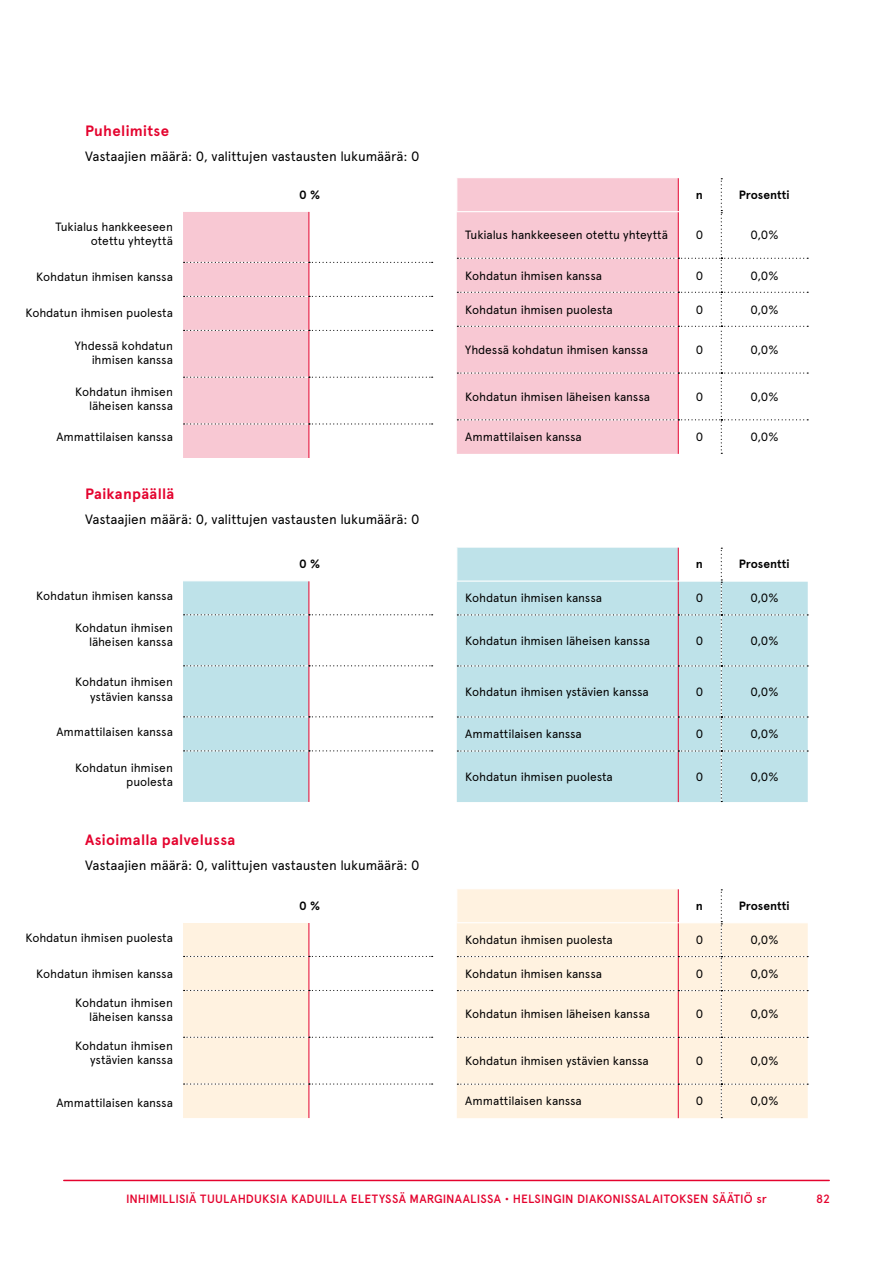
<style>
.page{position:relative;width:893px;height:1263px;background:#fff}
.page>*{position:absolute;margin:0;border:0;box-sizing:border-box;transform-origin:0 0}
.t1{font:700 15px "Apercu";letter-spacing:.025em;color:#e4032e}
.Leipäteksti{font:13.5px "Apercu";letter-spacing:-.01em;color:#000}
.Taulukko___Leipäteksti{font:12px "Apercu";letter-spacing:-.01em;color:#000}
.leipis_oik{font:12px "Apercu";letter-spacing:-.01em;color:#000}
.t2{font:500 12px "Apercu";letter-spacing:.01em;color:#e4032e}
.Taulukko___Leipäteksti-2{font:700 12px "Apercu";color:#000}
.Taulukon_nimi{font:700 12px "Apercu";color:#000}
</style>
<div class="page">
<hr style="left:64px;top:1180px;width:765px;height:1px;background:#e4032e">
<svg style="left:183px;top:211px;width:250px;height:247px"></svg>
<svg style="left:457px;top:178px;width:351px;height:276px"></svg>
<svg style="left:183px;top:581px;width:250px;height:221px"></svg>
<svg style="left:457px;top:547px;width:351px;height:255px;background:#c1e2e8"></svg>
<svg style="left:183px;top:923px;width:250px;height:195px"></svg>
<svg style="left:457px;top:889px;width:351px;height:229px;background:#fdf0e0"></svg>
<h4 class="t1" style="left:85px;top:122px;width:86px">Puhelimitse</h4>
<p class="Leipäteksti" style="left:85px;top:148px;width:336px">Vastaajien määrä: 0, valittujen vastausten lukumäärä: 0</p>
<p class="Taulukon_nimi" style="left:299px;top:187px;width:23px">0 %</p>
<p class="leipis_oik" style="left:56px;top:220px;width:119px">Tukialus hankkeeseen</p>
<p class="leipis_oik" style="left:91px;top:234px;width:84px">otettu yhteyttä</p>
<p class="leipis_oik" style="left:36px;top:270px;width:138px">Kohdatun ihmisen kanssa</p>
<p class="leipis_oik" style="left:25px;top:305px;width:149px">Kohdatun ihmisen puolesta</p>
<p class="leipis_oik" style="left:75px;top:338px;width:100px">Yhdessä kohdatun</p>
<p class="leipis_oik" style="left:92px;top:353px;width:83px">ihmisen kanssa</p>
<p class="leipis_oik" style="left:75px;top:384px;width:99px">Kohdatun ihmisen</p>
<p class="leipis_oik" style="left:89px;top:399px;width:85px">läheisen kanssa</p>
<p class="leipis_oik" style="left:56px;top:430px;width:118px">Ammattilaisen kanssa</p>
<h4 class="t1" style="left:85px;top:485px;width:91px">Paikanpäällä</h4>
<p class="Leipäteksti" style="left:85px;top:511px;width:336px">Vastaajien määrä: 0, valittujen vastausten lukumäärä: 0</p>
<p class="Taulukon_nimi" style="left:299px;top:557px;width:23px">0 %</p>
<p class="leipis_oik" style="left:36px;top:589px;width:138px">Kohdatun ihmisen kanssa</p>
<p class="leipis_oik" style="left:75px;top:620px;width:99px">Kohdatun ihmisen</p>
<p class="leipis_oik" style="left:89px;top:635px;width:85px">läheisen kanssa</p>
<p class="leipis_oik" style="left:75px;top:675px;width:99px">Kohdatun ihmisen</p>
<p class="leipis_oik" style="left:90px;top:689px;width:84px">ystävien kanssa</p>
<p class="leipis_oik" style="left:56px;top:725px;width:118px">Ammattilaisen kanssa</p>
<p class="leipis_oik" style="left:75px;top:760px;width:99px">Kohdatun ihmisen</p>
<p class="leipis_oik" style="left:126px;top:775px;width:48px">puolesta</p>
<h4 class="t1" style="left:85px;top:831px;width:152px">Asioimalla palvelussa</h4>
<p class="Leipäteksti" style="left:85px;top:857px;width:336px">Vastaajien määrä: 0, valittujen vastausten lukumäärä: 0</p>
<p class="Taulukon_nimi" style="left:299px;top:898px;width:23px">0 %</p>
<p class="leipis_oik" style="left:25px;top:931px;width:149px">Kohdatun ihmisen puolesta</p>
<p class="leipis_oik" style="left:36px;top:966px;width:138px">Kohdatun ihmisen kanssa</p>
<p class="leipis_oik" style="left:75px;top:995px;width:99px">Kohdatun ihmisen</p>
<p class="leipis_oik" style="left:89px;top:1009px;width:85px">läheisen kanssa</p>
<p class="leipis_oik" style="left:75px;top:1038px;width:99px">Kohdatun ihmisen</p>
<p class="leipis_oik" style="left:90px;top:1053px;width:84px">ystävien kanssa</p>
<p class="leipis_oik" style="left:56px;top:1096px;width:118px">Ammattilaisen kanssa</p>
<p class="Taulukko___Leipäteksti-2" style="left:696px;top:187px;width:9px">n</p>
<p class="Taulukko___Leipäteksti-2" style="left:739px;top:187px;width:53px">Prosentti</p>
<p class="Taulukko___Leipäteksti" style="left:465px;top:228px;width:204px">Tukialus hankkeeseen otettu yhteyttä</p>
<p class="Taulukko___Leipäteksti" style="left:696px;top:228px;width:9px">0</p>
<p class="Taulukko___Leipäteksti" style="left:750px;top:228px;width:30px">0,0%</p>
<p class="Taulukko___Leipäteksti" style="left:465px;top:268px;width:138px">Kohdatun ihmisen kanssa</p>
<p class="Taulukko___Leipäteksti" style="left:696px;top:268px;width:9px">0</p>
<p class="Taulukko___Leipäteksti" style="left:750px;top:268px;width:30px">0,0%</p>
<p class="Taulukko___Leipäteksti" style="left:465px;top:302px;width:149px">Kohdatun ihmisen puolesta</p>
<p class="Taulukko___Leipäteksti" style="left:696px;top:302px;width:9px">0</p>
<p class="Taulukko___Leipäteksti" style="left:750px;top:302px;width:30px">0,0%</p>
<p class="Taulukko___Leipäteksti" style="left:465px;top:342px;width:184px">Yhdessä kohdatun ihmisen kanssa</p>
<p class="Taulukko___Leipäteksti" style="left:696px;top:342px;width:9px">0</p>
<p class="Taulukko___Leipäteksti" style="left:750px;top:342px;width:30px">0,0%</p>
<p class="Taulukko___Leipäteksti" style="left:465px;top:389px;width:186px">Kohdatun ihmisen läheisen kanssa</p>
<p class="Taulukko___Leipäteksti" style="left:696px;top:389px;width:9px">0</p>
<p class="Taulukko___Leipäteksti" style="left:750px;top:389px;width:30px">0,0%</p>
<p class="Taulukko___Leipäteksti" style="left:465px;top:430px;width:118px">Ammattilaisen kanssa</p>
<p class="Taulukko___Leipäteksti" style="left:696px;top:430px;width:9px">0</p>
<p class="Taulukko___Leipäteksti" style="left:750px;top:430px;width:30px">0,0%</p>
<p class="Taulukko___Leipäteksti-2" style="left:696px;top:557px;width:9px">n</p>
<p class="Taulukko___Leipäteksti-2" style="left:739px;top:557px;width:53px">Prosentti</p>
<p class="Taulukko___Leipäteksti" style="left:465px;top:591px;width:138px">Kohdatun ihmisen kanssa</p>
<p class="Taulukko___Leipäteksti" style="left:696px;top:591px;width:9px">0</p>
<p class="Taulukko___Leipäteksti" style="left:750px;top:591px;width:30px">0,0%</p>
<p class="Taulukko___Leipäteksti" style="left:465px;top:633px;width:186px">Kohdatun ihmisen läheisen kanssa</p>
<p class="Taulukko___Leipäteksti" style="left:696px;top:633px;width:9px">0</p>
<p class="Taulukko___Leipäteksti" style="left:750px;top:633px;width:30px">0,0%</p>
<p class="Taulukko___Leipäteksti" style="left:465px;top:684px;width:185px">Kohdatun ihmisen ystävien kanssa</p>
<p class="Taulukko___Leipäteksti" style="left:696px;top:684px;width:9px">0</p>
<p class="Taulukko___Leipäteksti" style="left:750px;top:684px;width:30px">0,0%</p>
<p class="Taulukko___Leipäteksti" style="left:465px;top:727px;width:118px">Ammattilaisen kanssa</p>
<p class="Taulukko___Leipäteksti" style="left:696px;top:727px;width:9px">0</p>
<p class="Taulukko___Leipäteksti" style="left:750px;top:727px;width:30px">0,0%</p>
<p class="Taulukko___Leipäteksti" style="left:465px;top:769px;width:149px">Kohdatun ihmisen puolesta</p>
<p class="Taulukko___Leipäteksti" style="left:696px;top:769px;width:9px">0</p>
<p class="Taulukko___Leipäteksti" style="left:750px;top:769px;width:30px">0,0%</p>
<p class="Taulukko___Leipäteksti-2" style="left:696px;top:898px;width:9px">n</p>
<p class="Taulukko___Leipäteksti-2" style="left:739px;top:898px;width:53px">Prosentti</p>
<p class="Taulukko___Leipäteksti" style="left:465px;top:932px;width:149px">Kohdatun ihmisen puolesta</p>
<p class="Taulukko___Leipäteksti" style="left:696px;top:932px;width:9px">0</p>
<p class="Taulukko___Leipäteksti" style="left:750px;top:932px;width:30px">0,0%</p>
<p class="Taulukko___Leipäteksti" style="left:465px;top:966px;width:138px">Kohdatun ihmisen kanssa</p>
<p class="Taulukko___Leipäteksti" style="left:696px;top:966px;width:9px">0</p>
<p class="Taulukko___Leipäteksti" style="left:750px;top:966px;width:30px">0,0%</p>
<p class="Taulukko___Leipäteksti" style="left:465px;top:1007px;width:186px">Kohdatun ihmisen läheisen kanssa</p>
<p class="Taulukko___Leipäteksti" style="left:696px;top:1007px;width:9px">0</p>
<p class="Taulukko___Leipäteksti" style="left:750px;top:1007px;width:30px">0,0%</p>
<p class="Taulukko___Leipäteksti" style="left:465px;top:1053px;width:185px">Kohdatun ihmisen ystävien kanssa</p>
<p class="Taulukko___Leipäteksti" style="left:696px;top:1053px;width:9px">0</p>
<p class="Taulukko___Leipäteksti" style="left:750px;top:1053px;width:30px">0,0%</p>
<p class="Taulukko___Leipäteksti" style="left:465px;top:1094px;width:118px">Ammattilaisen kanssa</p>
<p class="Taulukko___Leipäteksti" style="left:696px;top:1094px;width:9px">0</p>
<p class="Taulukko___Leipäteksti" style="left:750px;top:1094px;width:30px">0,0%</p>
<p class="t2" style="left:126px;top:1191px;width:642px">INHIMILLISIÄ TUULAHDUKSIA KADUILLA ELETYSSÄ MARGINAALISSA • HELSINGIN DIAKONISSALAITOKSEN SÄÄTIÖ sr</p>
<p class="t2" style="left:816px;top:1191px;width:15px">82</p>
</div>
